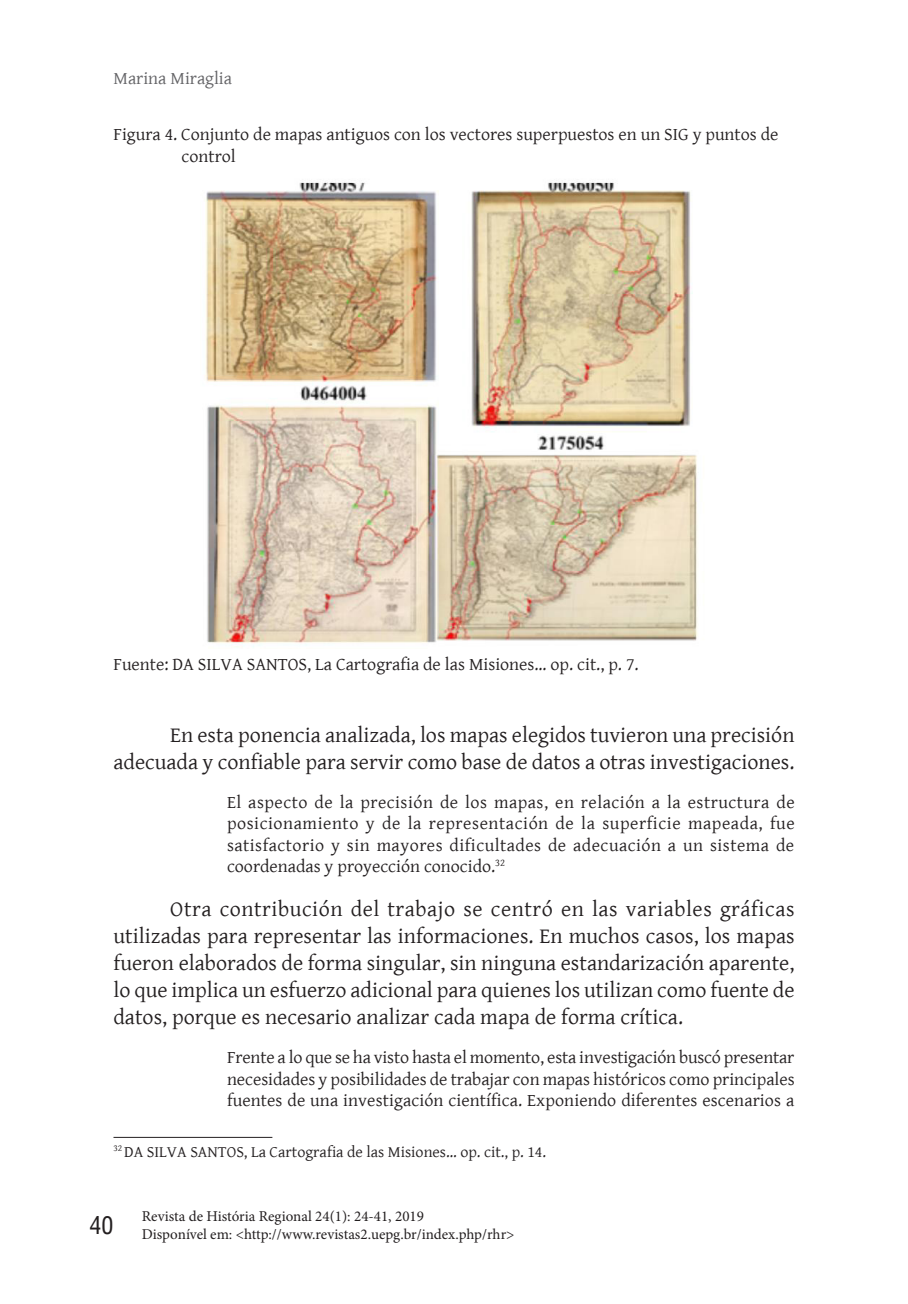
<style>
.page{position:relative;width:908px;height:1304px;background:#fff}
.page>*{position:absolute;margin:0;border:0;box-sizing:border-box;transform-origin:0 0}
.t1{font:condensed 24px "Helvetica";color:#231f20}
.Texto_estrangeiro{font:22px/27px "Gentium Basic";color:#231f20;text-align:right}
.Citação{font:18px/21.6px "Gentium Basic";letter-spacing:.005em;color:#231f20;text-align:justify}
.legenda{font:18px/21.6px "Gentium Basic";color:#231f20}
.t2{font:18px "Gentium Basic";color:#636366}
.Nota_de_rodapé{font:16px "Gentium Basic";color:#231f20}
.t3{font:15px/18px "Minion Pro";color:#231f20}
</style>
<div class="page">
<img style="left:205px;top:182px;width:493px;height:465px">
<hr style="left:113px;top:1137px;width:159px;height:1px;background:#231f20">
<p class="t2" style="left:113px;top:65px;width:120px">Marina Miraglia</p>
<p class="legenda" style="left:181px;top:123px;width:598px;text-indent:-68px">Figura 4. Conjunto de mapas antiguos con los vectores superpuestos en un SIG y puntos de control</p>
<p class="legenda" style="left:113px;top:652px;width:526px">Fuente: DA SILVA SANTOS, La Cartografia de las Misiones… op. cit., p. 7.</p>
<p class="Texto_estrangeiro" style="left:113px;top:721px;width:682px">En esta ponencia analizada, los mapas elegidos tuvieron una precisión adecuada y confiable para servir como base de datos a otras investigaciones.</p>
<p class="Citação" style="left:227px;top:790px;width:569px">El aspecto de la precisión de los mapas, en relación a la estructura de posicionamiento y de la representación de la superficie mapeada, fue satisfactorio y sin mayores dificultades de adecuación a un sistema de coordenadas y proyección conocido.<sup>32</sup></p>
<p class="Texto_estrangeiro" style="left:113px;top:895px;width:682px;text-align:justify;text-indent:57px">Otra contribución del trabajo se centró en las variables gráficas utilizadas para representar las informaciones. En muchos casos, los mapas fueron elaborados de forma singular, sin ninguna estandarización aparente, lo que implica un esfuerzo adicional para quienes los utilizan como fuente de datos, porque es necesario analizar cada mapa de forma crítica.</p>
<p class="Citação" style="left:227px;top:1046px;width:569px">Frente a lo que se ha visto hasta el momento, esta investigación buscó presentar necesidades y posibilidades de trabajar con mapas históricos como principales fuentes de una investigación científica. Exponiendo diferentes escenarios a</p>
<p class="Nota_de_rodapé" style="left:113px;top:1140px;width:434px"><sup>32</sup> DA SILVA SANTOS, La Cartografia de las Misiones… op. cit., p. 14.</p>
<p class="t1" style="left:89px;top:1209px;width:25px">40</p>
<p class="t3" style="left:142px;top:1207px;width:374px">Revista de História Regional 24(1): 24-41, 2019<br>Disponível em: &lt;http://www.revistas2.uepg.br/index.php/rhr&gt;</p>
</div>
